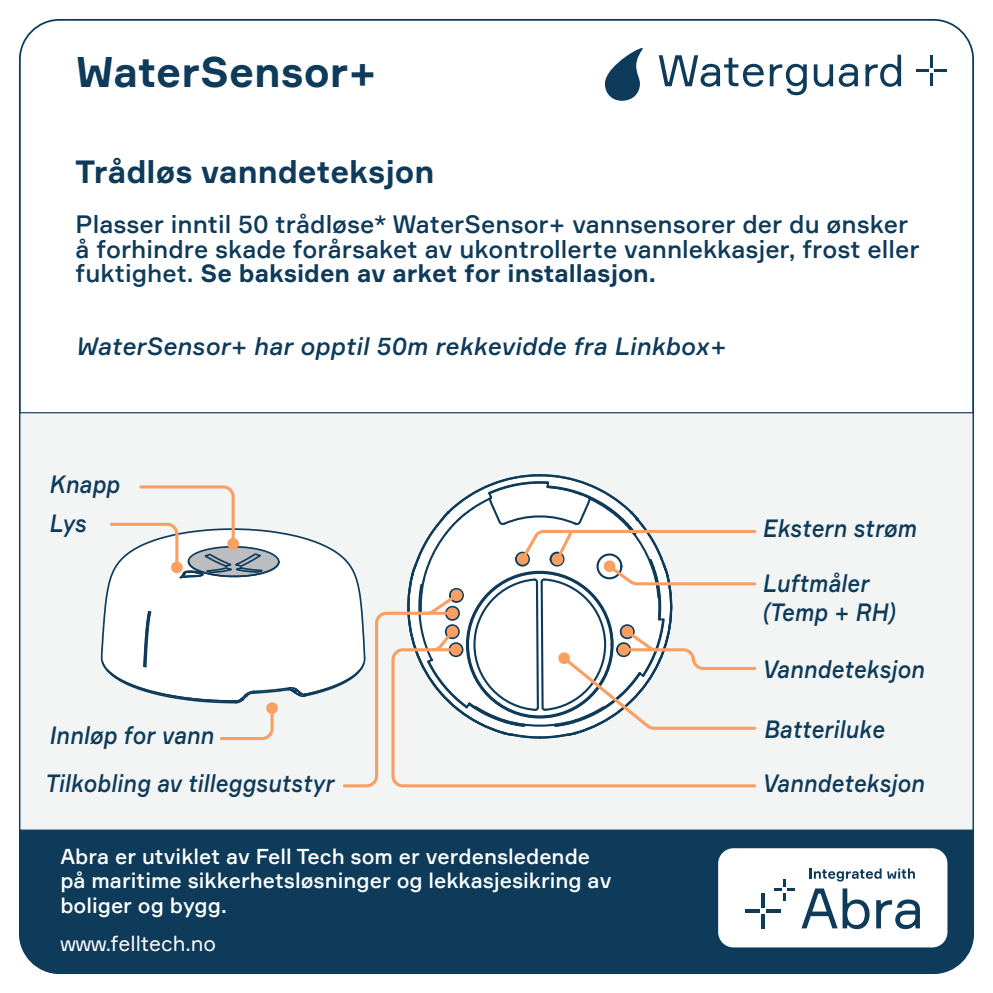
<style>
.page{position:relative;width:993px;height:993px;background:#fff}
.page>*{position:absolute;margin:0;border:0;box-sizing:border-box;transform-origin:0 0}
.t1{font:700 42px "Formular";color:#0e3b5a}
.t2{font:700 31.5px "Formular";color:#0e3b5a}
.t3{font:500 24.5px/24.5px "Formular";color:#0e3b5a}
.t4{font:italic 500 24.5px/39.2px "Formular";color:#0e3b5a;scale:.91 1}
.t5{font:italic 500 24.5px "Formular";color:#0e3b5a}
.t6{font:500 21px/24.5px "Formular";color:#fff}
.t7{font:21px "Formular";color:#fff}
.s1{font-weight:700}
</style>
<div class="page">
<div style="left:19px;top:830px;width:954px;height:143px;background:#0e3b5a"></div>
<div style="left:19px;top:412px;width:954px;height:418px;background:#f3f5f5;border:1px solid #0e3b5a"></div>
<svg style="left:604px;top:48px;width:39px;height:53px"></svg>
<svg style="left:658px;top:55px;width:242px;height:40px"></svg>
<svg style="left:916px;top:55px;width:31px;height:31px"></svg>
<div style="left:718px;top:848px;width:229px;height:99px;background:#fff;border-radius:15px"></div>
<svg style="left:745px;top:909px;width:15px;height:3px"></svg>
<svg style="left:766px;top:909px;width:14px;height:3px"></svg>
<hr style="left:761px;top:892px;width:3px;height:15px;background:#0e3b5a">
<hr style="left:761px;top:913px;width:3px;height:15px;background:#0e3b5a">
<svg style="left:774px;top:879px;width:20px;height:20px"></svg>
<svg style="left:801px;top:888px;width:68px;height:40px"></svg>
<svg style="left:876px;top:899px;width:43px;height:29px"></svg>
<svg style="left:809px;top:868px;width:105px;height:13px"></svg>
<svg style="left:100px;top:474px;width:657px;height:314px"></svg>
<h1 class="t1" style="left:75px;top:46px;width:303px">WaterSensor+</h1>
<p class="t2" style="left:75px;top:152px;width:360px">Trådløs vanndeteksjon</p>
<p class="t3" style="left:75px;top:211px;width:845px">Plasser inntil 50 trådløse* WaterSensor+ vannsensorer der du ønsker å forhindre skade forårsaket av ukontrollerte vannlekkasjer, frost eller fuktighet. <span class="s1">Se baksiden av arket for installasjon.</span></p>
<p class="t5" style="left:75px;top:331px;width:651px">WaterSensor+ har opptil 50m rekkevidde fra Linkbox+</p>
<p class="t4" style="left:49px;top:464px;width:79px">Knapp<br>Lys</p>
<p class="t4" style="left:49px;top:714px;width:183px">Innløp for vann</p>
<p class="t4" style="left:45px;top:762px;width:319px">Tilkobling av tilleggsutstyr</p>
<p class="t6" style="left:60px;top:843px;width:552px">Abra er utviklet av Fell Tech som er verdensledende på maritime sikkerhetsløsninger og lekkasjesikring av boliger og bygg.</p>
<p class="t7" style="left:60px;top:930px;width:157px">www.felltech.no</p>
<p class="t4" style="left:762px;top:508px;width:171px">Ekstern strøm</p>
<p class="t4" style="left:762px;top:568px;width:147px;line-height:29.4px">Luftmåler (Temp + RH)</p>
<p class="t4" style="left:762px;top:649px;width:179px">Vanndeteksjon</p>
<p class="t4" style="left:763px;top:709px;width:134px">Batteriluke</p>
<p class="t4" style="left:762px;top:762px;width:179px">Vanndeteksjon</p>
</div>
